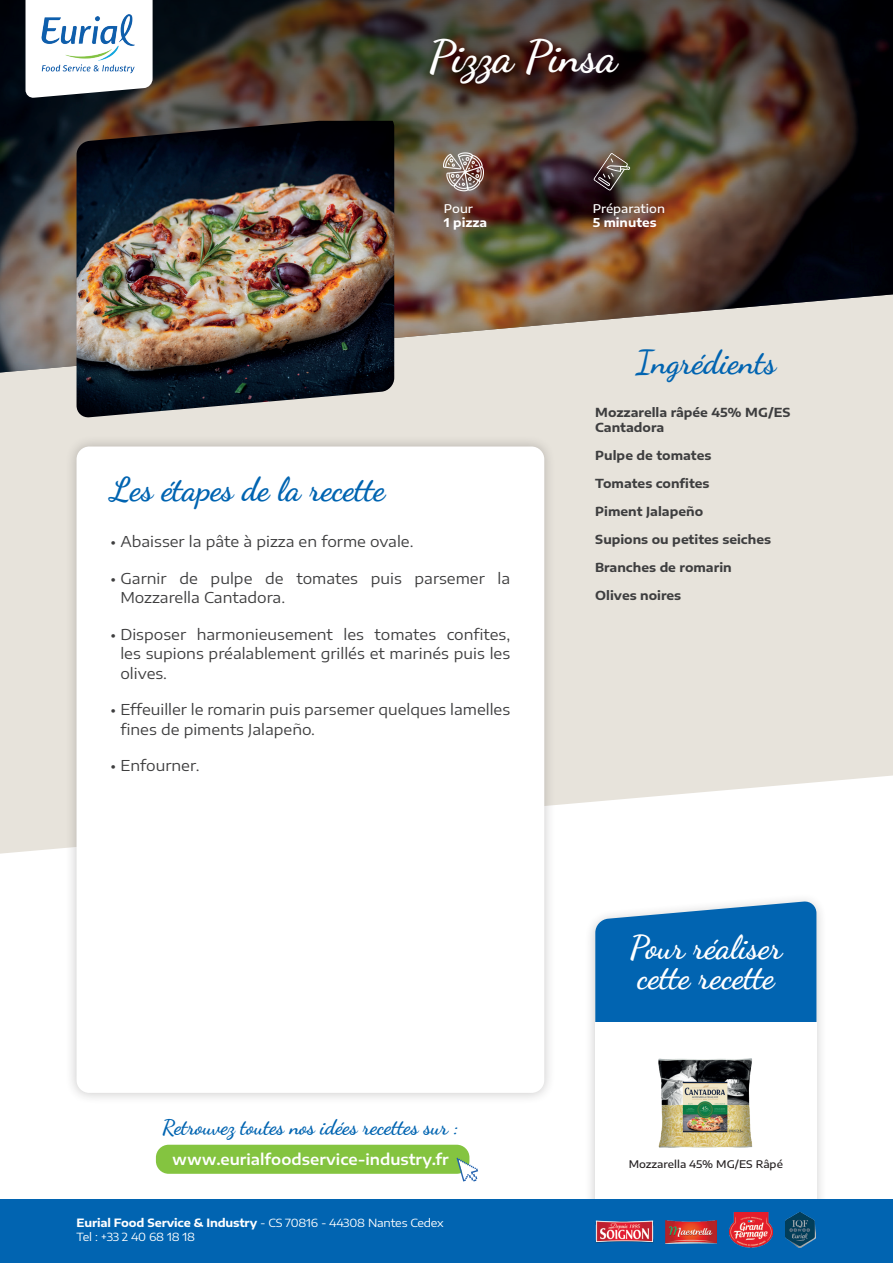
<style>
.page{position:relative;width:893px;height:1263px;background:#fff}
.page>*{position:absolute;margin:0;border:0;box-sizing:border-box;transform-origin:0 0}
.t1{font:700 45px "Dancing Script";color:#fff}
.t2{font:700 33px "Dancing Script";color:#0164b1}
.t3{font:700 33px/30px "Dancing Script";color:#fff}
.t4{font:700 21px "Dancing Script";color:#0164b1}
.t5{font:15px/19.5px "Encode Sans Expanded";color:#3e3e3f}
.t6{font:600 15px "Encode Sans Expanded";color:#fff}
.t7{font:700 12.3px/15.3px "Encode Sans Expanded";color:#3e3e3f}
.t8{font:500 12px "Encode Sans Expanded";color:#fff}
.t9{font:700 12px "Encode Sans Expanded";color:#fff}
.t10{font:11.25px/13.5px "Encode Sans Expanded";letter-spacing:-.015em;color:#fff}
.t11{font:500 10.5px "Encode Sans Expanded";color:#231f20}
.s1{font-weight:700}
</style>
<div class="page">
<svg style="left:590px;top:899px;width:231px;height:300px;fill:#f0f0f0"></svg>
<svg style="left:595px;top:900px;width:221px;height:122px;fill:#0164b1"></svg>
<div style="left:595px;top:1022px;width:221px;height:208px;background:#fff"></div>
<svg style="left:0;top:374px;width:893px;height:480px;fill:#e7e3db"></svg>
<img style="left:0;top:0;width:893px;height:374px">
<div style="left:65px;top:435px;width:491px;height:669px;background:#231f20;opacity:.25"></div>
<div style="left:77px;top:446px;width:467px;height:647px;background:#fff;border-radius:13px"></div>
<div style="left:0;top:1199px;width:893px;height:64px;background:#0164b1"></div>
<img style="left:77px;top:121px;width:317px;height:297px">
<svg style="left:26px;top:0;width:127px;height:98px"></svg>
<img style="left:40px;top:13px;width:97px;height:61px">
<img style="left:590px;top:1197px;width:64px;height:46px">
<img style="left:666px;top:1220px;width:50px;height:23px">
<img style="left:730px;top:1212px;width:42px;height:35px">
<img style="left:785px;top:1212px;width:30px;height:35px">
<div style="left:156px;top:1145px;width:313px;height:29px;background:#84c440;border-radius:13px"></div>
<svg style="left:457px;top:1158px;width:21px;height:23px"></svg>
<svg style="left:593px;top:153px;width:38px;height:38px"></svg>
<img style="left:443px;top:152px;width:41px;height:40px">
<img style="left:658px;top:1058px;width:95px;height:90px">
<h1 class="t1" style="left:428px;top:28px;width:190px">Pizza Pinsa</h1>
<p class="t8" style="left:444px;top:200px;width:31px">Pour</p>
<p class="t9" style="left:444px;top:213px;width:45px">1 pizza</p>
<h2 class="t2" style="left:111px;top:469px;width:276px">Les étapes de la recette</h2>
<p class="t5" style="left:111px;top:531px;width:304px">• Abaisser la pâte à pizza en forme ovale.</p>
<p class="t5" style="left:120px;top:567px;width:391px;text-indent:-10px">• Garnir de pulpe de tomates puis parsemer la<br>Mozzarella Cantadora.</p>
<p class="t5" style="left:120px;top:623px;width:391px;text-align:justify;text-indent:-10px">• Disposer harmonieusement les tomates confites, les supions préalablement grillés et marinés puis les olives.</p>
<p class="t5" style="left:120px;top:699px;width:391px;text-indent:-10px">• Effeuiller le romarin puis parsemer quelques lamelles fines de piments Jalapeño.</p>
<p class="t5" style="left:111px;top:755px;width:91px">• Enfourner.</p>
<h3 class="t4" style="left:162px;top:1114px;width:298px">Retrouvez toutes nos idées recettes sur :</h3>
<p class="t6" style="left:172px;top:1148px;width:278px">www.eurialfoodservice-industry.fr</p>
<p class="t10" style="left:77px;top:1215px;width:369px"><span class="s1">Eurial Food Service &amp; Industry</span> - CS 70816 - 44308 Nantes Cedex<br>Tel : +33 2 40 68 18 18</p>
<p class="t8" style="left:593px;top:200px;width:74px">Préparation</p>
<p class="t9" style="left:593px;top:213px;width:65px">5 minutes</p>
<h2 class="t2" style="left:636px;top:341px;width:142px">Ingrédients</h2>
<p class="t7" style="left:595px;top:403px;width:197px">Mozzarella râpée 45% MG/ES<br>Cantadora</p>
<p class="t7" style="left:595px;top:447px;width:118px">Pulpe de tomates</p>
<p class="t7" style="left:595px;top:475px;width:116px">Tomates confites</p>
<p class="t7" style="left:595px;top:503px;width:109px">Piment Jalapeño</p>
<p class="t7" style="left:595px;top:531px;width:177px">Supions ou petites seiches</p>
<p class="t7" style="left:595px;top:559px;width:138px">Branches de romarin</p>
<p class="t7" style="left:595px;top:587px;width:87px">Olives noires</p>
<h2 class="t3" style="left:630px;top:932px;width:154px">Pour réaliser cette recette</h2>
<p class="t11" style="left:629px;top:1157px;width:156px">Mozzarella 45% MG/ES Râpé</p>
</div>
